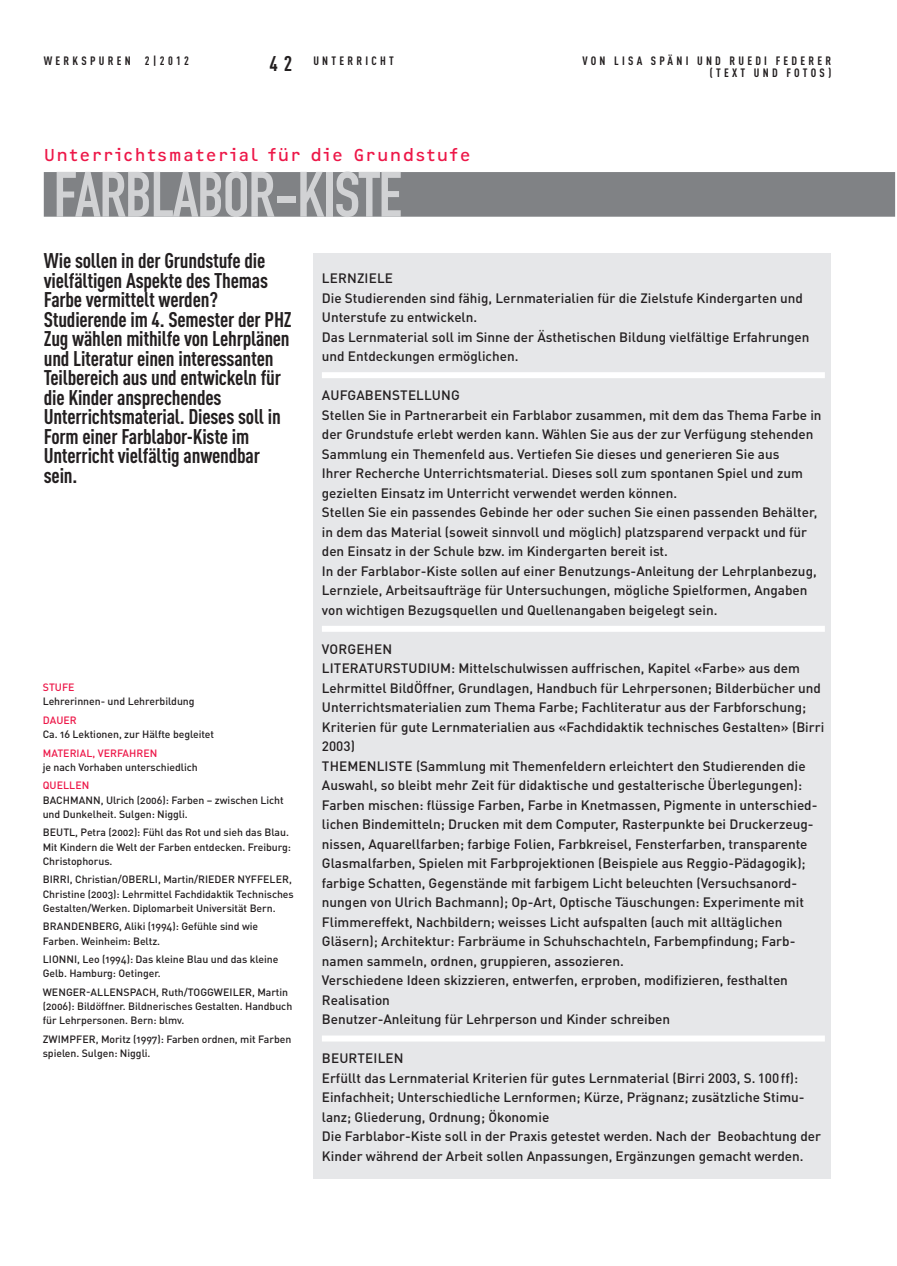
<style>
.page{position:relative;width:897px;height:1266px;background:#fff}
.page>*{position:absolute;margin:0;border:0;box-sizing:border-box;transform-origin:0 0}
.t1{font:63px "DIN Engschrift";letter-spacing:-.02em;color:#d1d2d4}
.t2{font:700 21px/19.5px "DIN Cond";letter-spacing:-.01em;color:#231f20}
.t3{font:18px "OCRF";letter-spacing:.07em;color:#ed1748}
.t4{font:500 13.5px/19.5px "DIN Pro";color:#231f20}
.t5{font:700 12px/12px "DIN Cond";letter-spacing:.27em;color:#231f20;text-align:right}
.t6{font:500 10.5px/14.2px "DIN Pro";letter-spacing:-.005em;color:#231f20}
.t7{font:500 10.5px "DIN Pro";letter-spacing:.005em;color:#ed1748}
.s1{font-size:21px}
.s2{color:#ed1748}
</style>
<div class="page">
<div style="left:313px;top:253px;width:517px;height:925px;background:#e6e7e9"></div>
<div style="left:322px;top:372px;width:502px;height:6px;background:#fff"></div>
<div style="left:322px;top:625px;width:502px;height:6px;background:#fff"></div>
<div style="left:322px;top:1035px;width:502px;height:6px;background:#fff"></div>
<div style="left:44px;top:172px;width:850px;height:45px;background:#808285"></div>
<p class="t5" style="left:44px;top:54px;width:147px">WERKSPUREN 2|2012</p>
<p class="t5" style="left:269px;top:54px;width:126px"><span class="s1">42</span> Unterricht</p>
<p class="t5" style="left:582px;top:54px;width:250px">VON Lisa Spän i un d ruedi f ederer (Text un d Fotos )</p>
<p class="t3" style="left:44px;top:143px;width:428px">Unterrichtsmaterial für die Grundstufe</p>
<p class="t1" style="left:54px;top:158px;width:349px">FARBLABOR-KISTE</p>
<p class="t2" style="left:44px;top:250px;width:249px">Wie sollen in der Grundstufe die vielfältigen Aspekte des Themas<br>Farbe vermittelt werden?<br>Studierende im 4. Semester der PHZ<br>Zug wählen mithilfe von Lehrplänen und Literatur einen interessanten<br>Teilbereich aus und entwickeln für die Kinder ansprechendes<br>Unterrichtsmaterial. Dieses soll in<br>Form einer Farblabor-Kiste im<br>Unterricht vielfältig anwendbar sein.</p>
<p class="t6" style="left:43px;top:679px;width:153px"><span class="s2">Stufe<br></span>Lehrerinnen- und Lehrerbildung</p>
<p class="t6" style="left:43px;top:712px;width:173px"><span class="s2">Dauer<br></span>Ca. 16 Lektionen, zur Hälfte begleitet</p>
<p class="t7" style="left:43px;top:745px;width:82px">Material, verfah</p>
<p class="t6" style="left:43px;top:745px;width:156px;text-indent:94px"><span class="s2">ren<br></span>je nach Vorhaben unterschiedlich</p>
<p class="t7" style="left:43px;top:778px;width:21px">Quelle</p>
<p class="t7" style="left:82px;top:778px;width:9px">n</p>
<p class="t6" style="left:43px;top:792px;width:29px">Bachma</p>
<p class="t6" style="left:43px;top:792px;width:242px;text-indent:43px">nn, U lrich (2006): Farben – zwischen Licht und Dunkelheit. Sulgen: N iggli.</p>
<p class="t6" style="left:43px;top:825px;width:250px">Beutl, Petra (2002): Fühl das Rot und sieh das Blau.<br>Mit Kindern die Welt der Farben entdecken. Freiburg:<br>Christophorus.</p>
<p class="t6" style="left:43px;top:872px;width:162px">Bi rri , Christian/Oberli , Martin/Riede</p>
<p class="t6" style="left:228px;top:872px;width:30px">rNyffele</p>
<p class="t6" style="left:43px;top:872px;width:252px;text-indent:239px">r,<br>Christine (2003): Lehrmittel Fachdidaktik Technisches<br>Gestalten/Werken. Diplomarbeit U niversität Bern.</p>
<p class="t6" style="left:43px;top:919px;width:217px">B rande nbe rg, Aliki (1994): Gefühle sind wie<br>Farben. Weinheim: Beltz.</p>
<p class="t6" style="left:43px;top:951px;width:237px">Li onni , Leo (1994): Das kleine Blau und das kleine<br>Gelb. Hamburg: Oetinger.</p>
<p class="t6" style="left:43px;top:984px;width:165px">Wenge r-Alle nspach , Ruth/Toggweile</p>
<p class="t6" style="left:43px;top:984px;width:251px;text-indent:202px">r, Martin (2006): Bildöffner. Bildnerisches Gestalten. Handbuch für Lehrpersonen. Bern: blmv.</p>
<p class="t6" style="left:43px;top:1031px;width:8px">Zwimpfe</p>
<p class="t6" style="left:43px;top:1031px;width:250px;text-indent:46px">r, Moritz (1997): Farben ordnen, mit Farben spielen. Sulgen: N iggli.</p>
<p class="t4" style="left:322px;top:268px;width:489px">Lernziele<br>Die Studierenden sind fähig, Lernmaterialien für die Zielstufe Kindergarten und U nterstufe zu entwickeln.<br>Das Lernmaterial soll im Sinne der Ästhetischen Bildung vielfältige Erfahrungen und Entdeckungen ermöglichen.</p>
<p class="t4" style="left:322px;top:385px;width:27px">Aufga</p>
<p class="t4" style="left:322px;top:385px;width:501px;text-indent:43px">benstellung<br>Stellen Sie in Partnerarbeit ein Farblabor zusammen, mit dem das Thema Farbe in der Grundstufe erlebt werden kann. Wählen Sie aus der zur Verfügung stehenden Sammlung ein Themenfeld aus. Vertiefen Sie dieses und generieren Sie aus<br>Ihrer Recherche U nterrichtsmaterial. Dieses soll zum spontanen Spiel und zum gezielten Einsatz im U nterricht verwendet werden können.<br>Stellen Sie ein passendes Gebinde her oder suchen Sie einen passenden Behälter, in dem das Material (soweit sinnvoll und möglich) platzsparend verpackt und für den Einsatz in der Schule bzw. im Kindergarten bereit ist.<br>In der Farblabor-Kiste sollen auf einer Benutzungs-Anleitung der Lehrplanbezug, Lernziele, Arbeitsaufträge für U ntersuchungen, mögliche Spielformen, Angaben von wichtigen Bezugsquellen und Quellenangaben beigelegt sein.</p>
<p class="t4" style="left:322px;top:638px;width:35px">Vorgehe</p>
<p class="t4" style="left:322px;top:638px;width:503px;text-indent:60px">n<br>Lite raturstudi um : Mittelschulwissen auffrischen, Kapitel «Farbe» aus dem Lehrmittel BildÖffner, Grundlagen, Handbuch für Lehrpersonen; Bilderbücher und U nterrichtsmaterialien zum Thema Farbe; Fachliteratur aus der Farbforschung; Kriterien für gute Lernmaterialien aus «Fachdidaktik technisches Gestalten» (Birri 2003)<br>Theme</p>
<p class="t4" style="left:322px;top:755px;width:497px;text-indent:45px">nliste (Sammlung mit Themenfeldern erleichtert den Studierenden die Auswahl, so bleibt mehr Zeit für didaktische und gestalterische Überlegungen):<br>Farben mischen: flüssige Farben, Farbe in Knetmassen, Pigmente in unterschied&shy;lichen Bindemitteln; Drucken mit dem Computer, Rasterpunkte bei Druckerzeug&shy;nissen, Aquarellfarben; farbige Folien, Farbkreisel, Fensterfarben, transparente Glasmalfarben, Spielen mit Farbprojektionen (Beispiele aus Reggio-Pädagogik); farbige Schatten, Gegenstände mit farbigem Licht beleuchten (Versuchsanord&shy;nungen von Ulrich Bachmann); Op-Art, Optische Täuschungen: Experimente mit Flimmereffekt, Nachbildern; weisses Licht aufspalten (auch mit alltäglichen Gläsern); Architektur: Farbräume in Schuhschachteln, Farbempfindung; Farb&shy;namen sammeln, ordnen, gruppieren, assozieren.<br>Verschiedene Ideen skizzieren, entwerfen, erproben, modifizieren, festhalten Realisation<br>Benutzer-Anleitung für Lehrperson und Kinder schreiben</p>
<p class="t4" style="left:322px;top:1048px;width:51px">Beurteile</p>
<p class="t4" style="left:322px;top:1048px;width:500px;text-indent:72px">n<br>Erfüllt das Lernmaterial Kriterien für gutes Lernmaterial (Birri 2003, S. 100ff):<br>Einfachheit; U nterschiedliche Lernformen; Kürze, Prägnanz; zusätzliche Stimu&shy;lanz; Gliederung, Ordnung; Ökonomie<br>Die Farblabor-Kiste soll in der Praxis getestet werden. Nach der Beobachtung der Kinder während der Arbeit sollen Anpassungen, Ergänzungen gemacht werden.</p>
</div>
